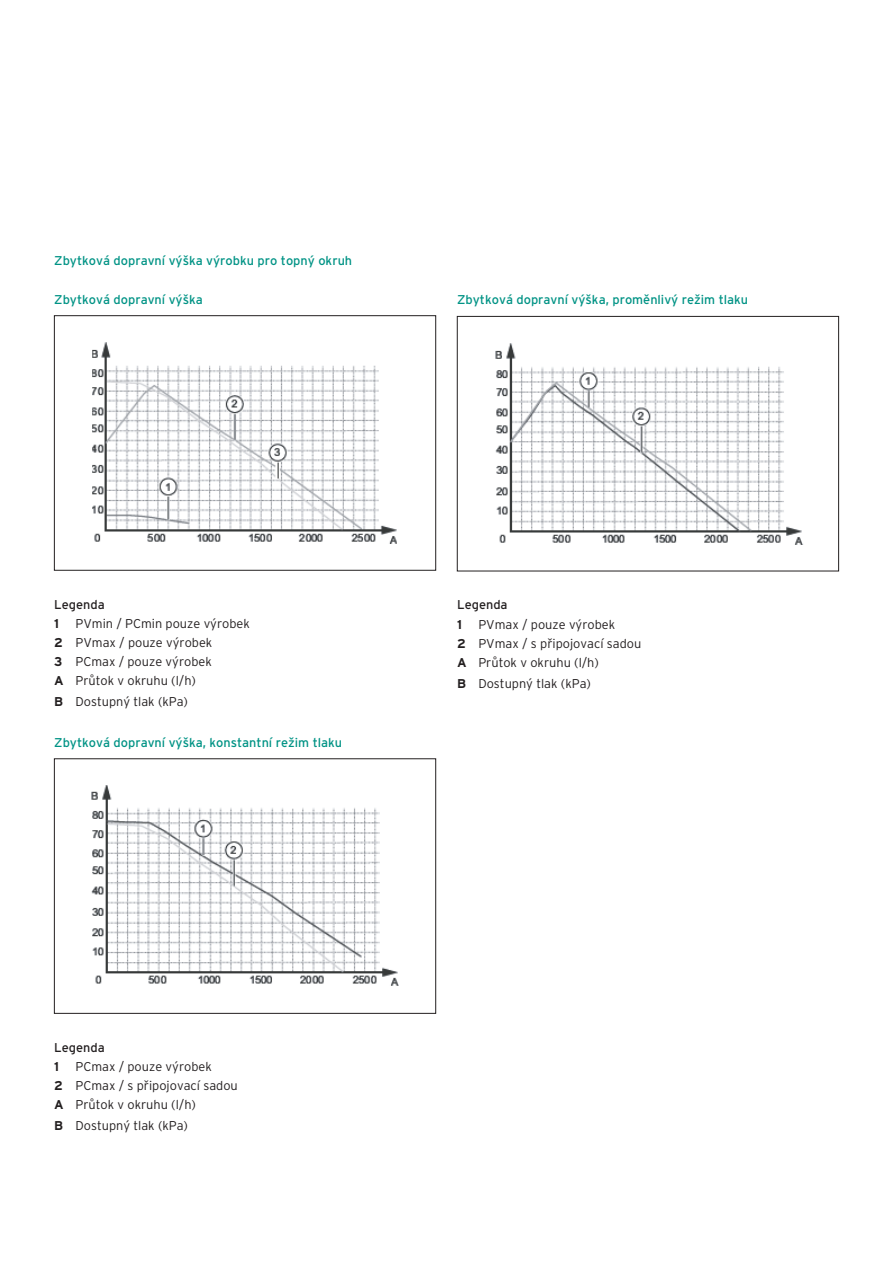
<style>
.page{position:relative;width:893px;height:1263px;background:#fff}
.page>*{position:absolute;margin:0;border:0;box-sizing:border-box;transform-origin:0 0}
.t1{font:300 12.75px/19.2px "Interstate CE";color:#231f20}
.t2{font:12.75px "Interstate CE";color:#009385}
.t3{font:12.75px "Interstate CE";color:#231f20}
.t4{font:700 12.75px "Interstate CE";color:#231f20}
.s1{font-weight:700}
</style>
<div class="page">
<img style="left:92px;top:342px;width:305px;height:202px">
<div style="left:54px;top:315px;width:382px;height:255px;border:1px solid #231f20"></div>
<img style="left:91px;top:785px;width:308px;height:201px">
<div style="left:54px;top:759px;width:382px;height:254px;border:1px solid #231f20"></div>
<img style="left:495px;top:343px;width:308px;height:202px">
<div style="left:457px;top:316px;width:382px;height:255px;border:1px solid #231f20"></div>
<p class="t2" style="left:54px;top:256px;width:300px">Zbytková dopravní výška výrobku pro topný okruh</p>
<p class="t2" style="left:54px;top:295px;width:150px">Zbytková dopravní výška</p>
<p class="t2" style="left:457px;top:295px;width:293px">Zbytková dopravní výška, proměnlivý režim tlaku</p>
<p class="t3" style="left:54px;top:599px;width:52px">Legenda</p>
<p class="t4" style="left:54px;top:619px;width:6px">1</p>
<p class="t1" style="left:54px;top:615px;width:197px;text-indent:21px">PVmin / PCmin pouze výrobek<br><span class="s1">2</span> PVmax / pouze výrobek<br><span class="s1">3</span> PCmax / pouze výrobek<br><span class="s1">A</span> Průtok v okruhu (l/h)</p>
<p class="t1" style="left:54px;top:693px;width:135px"><span class="s1">B</span> Dostupný tlak (kPa)</p>
<p class="t2" style="left:54px;top:738px;width:290px">Zbytková dopravní výška, konstantní režim tlaku</p>
<p class="t3" style="left:457px;top:600px;width:52px">Legenda</p>
<p class="t4" style="left:457px;top:619px;width:6px">1</p>
<p class="t1" style="left:457px;top:616px;width:186px;text-indent:21px">PVmax / pouze výrobek<br><span class="s1">2</span> PVmax / s připojovací sadou<br><span class="s1">A</span> Průtok v okruhu (l/h)</p>
<p class="t1" style="left:457px;top:675px;width:135px"><span class="s1">B</span> Dostupný tlak (kPa)</p>
<p class="t3" style="left:54px;top:1042px;width:52px">Legenda</p>
<p class="t4" style="left:54px;top:1062px;width:6px">1</p>
<p class="t1" style="left:54px;top:1058px;width:185px;text-indent:21px">PCmax / pouze výrobek<br><span class="s1">2</span> PCmax / s připojovací sadou<br><span class="s1">A</span> Průtok v okruhu (l/h)</p>
<p class="t1" style="left:54px;top:1117px;width:135px"><span class="s1">B</span> Dostupný tlak (kPa)</p>
</div>
